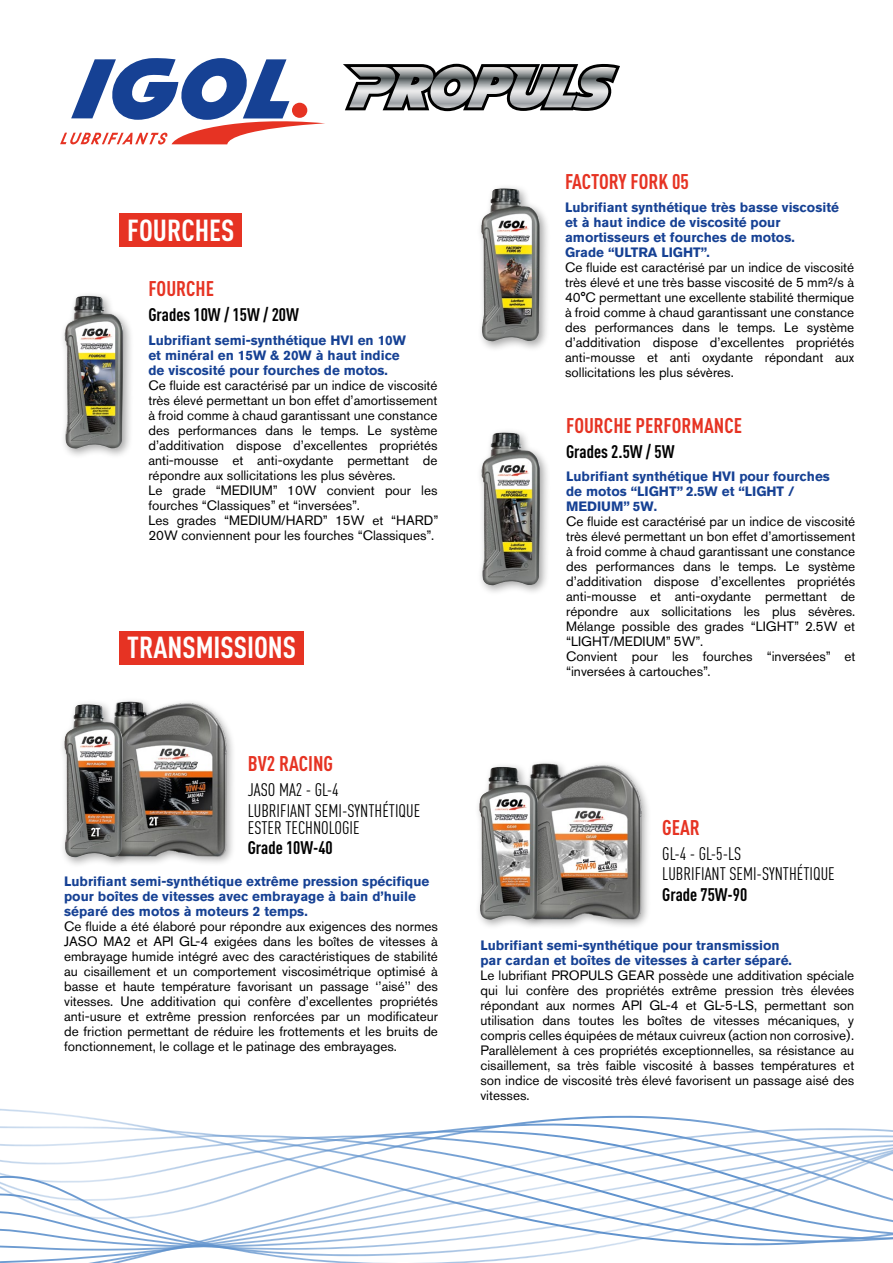
<style>
.page{position:relative;width:893px;height:1263px;background:#fff}
.page>*{position:absolute;margin:0;border:0;box-sizing:border-box;transform-origin:0 0}
.t1{font:700 30px "DIN Cond";color:#fff}
.t2{font:700 21px "DIN Cond";color:#e63323}
.t3{font:18px/20.7px "DIN Cond";color:#000}
.t4{font:700 18px "DIN Cond";color:#000}
.t5{font:13.5px/15px "Akzidenz Grotesk BQ";color:#000;text-align:justify}
.t6{font:700 13.5px/15px "Akzidenz Grotesk BQ";color:#164194}
</style>
<div class="page">
<svg style="left:0;top:1144px;width:39px;height:119px"></svg>
<svg style="left:39px;top:1122px;width:854px;height:141px"></svg>
<svg style="left:60px;top:58px;width:265px;height:86px"></svg>
<div style="left:119px;top:214px;width:123px;height:33px;background:#e63323"></div>
<div style="left:119px;top:631px;width:184px;height:34px;background:#e63323"></div>
<div style="left:477px;top:427px;width:74px;height:169px;background:#000;opacity:.35"></div>
<img style="left:481px;top:432px;width:59px;height:153px">
<div style="left:60px;top:291px;width:74px;height:168px;background:#000;opacity:.35"></div>
<img style="left:65px;top:296px;width:58px;height:153px">
<div style="left:476px;top:183px;width:75px;height:169px;background:#000;opacity:.35"></div>
<img style="left:481px;top:188px;width:59px;height:153px">
<div style="left:107px;top:697px;width:129px;height:170px;background:#000;opacity:.35"></div>
<img style="left:107px;top:697px;width:125px;height:161px">
<div style="left:522px;top:759px;width:129px;height:170px;background:#000;opacity:.35"></div>
<img style="left:522px;top:759px;width:125px;height:162px">
<div style="left:59px;top:700px;width:75px;height:168px;background:#000;opacity:.35"></div>
<img style="left:64px;top:704px;width:59px;height:153px">
<div style="left:474px;top:761px;width:75px;height:169px;background:#000;opacity:.35"></div>
<img style="left:479px;top:767px;width:59px;height:153px">
<svg style="left:343px;top:64px;width:277px;height:47px"></svg>
<h1 class="t1" style="left:127px;top:212px;width:109px">FOURCHES</h1>
<h2 class="t2" style="left:148px;top:276px;width:67px">FOURCHE</h2>
<h3 class="t4" style="left:148px;top:304px;width:152px">Grades 10W / 15W / 20W</h3>
<p class="t6" style="left:148px;top:332px;width:259px">Lubrifiant semi-synthétique HVI en 10W et minéral en 15W &amp; 20W à haut indice de viscosité pour fourches de motos.</p>
<p class="t5" style="left:148px;top:377px;width:291px;text-align:left">Ce fluide est caractérisé par un indice de viscosité très élevé permettant un bon effet d’amortissement à froid comme à chaud garantissant une constance des performances dans le temps. Le système d’additivation dispose d’excellentes propriétés anti-mousse et anti-oxydante permettant de répondre aux sollicitations les plus sévères.<br>Le grade “MEDIUM” 10W convient pour les fourches “Classiques” et “inversées”.<br>Les grades “MEDIUM/HARD” 15W et “HARD” 20W conviennent pour les fourches “Classiques”.</p>
<h1 class="t1" style="left:127px;top:629px;width:170px">TRANSMISSIONS</h1>
<h2 class="t2" style="left:248px;top:751px;width:87px">BV2 RACING</h2>
<h3 class="t3" style="left:248px;top:779px;width:174px">JASO MA2 - GL-4<br>LUBRIFIANT SEMI-SYNTHÉTIQUE</h3>
<h3 class="t3" style="left:248px;top:817px;width:113px">ESTER TECHNOLOGIE</h3>
<h3 class="t4" style="left:248px;top:837px;width:87px">Grade 10W-40</h3>
<p class="t6" style="left:64px;top:874px;width:367px">Lubrifiant semi-synthétique extrême pression spécifique pour boîtes de vitesses avec embrayage à bain d’huile séparé des motos à moteurs 2 temps.</p>
<p class="t5" style="left:64px;top:919px;width:375px">Ce fluide a été élaboré pour répondre aux exigences des normes JASO MA2 et API GL-4 exigées dans les boîtes de vitesses à embrayage humide intégré avec des caractéristiques de stabilité au cisaillement et un comportement viscosimétrique optimisé à basse et haute température favorisant un passage ‘’aisé’’ des vitesses. Une additivation qui confère d’excellentes propriétés anti-usure et extrême pression renforcées par un modificateur de friction permettant de réduire les frottements et les bruits de fonctionnement, le collage et le patinage des embrayages.</p>
<h2 class="t2" style="left:565px;top:169px;width:125px">FACTORY FORK 05</h2>
<p class="t6" style="left:565px;top:200px;width:275px">Lubrifiant synthétique très basse viscosité et à haut indice de viscosité pour amortisseurs et fourches de motos.<br>Grade “ULTRA LIGHT”.</p>
<p class="t5" style="left:565px;top:260px;width:291px">Ce fluide est caractérisé par un indice de viscosité très élevé et une très basse viscosité de 5 mm²/s à 40°C permettant une excellente stabilité thermique à froid comme à chaud garantissant une constance des performances dans le temps. Le système d’additivation dispose d’excellentes propriétés anti-mousse et anti oxydante répondant aux sollicitations les plus sévères.</p>
<h2 class="t2" style="left:566px;top:413px;width:177px">FOURCHE PERFORMANCE</h2>
<h3 class="t4" style="left:566px;top:440px;width:110px">Grades 2.5W / 5W</h3>
<p class="t6" style="left:566px;top:469px;width:265px">Lubrifiant synthétique HVI pour fourches de motos “LIGHT” 2.5W et “LIGHT /<br>MEDIUM” 5W.</p>
<p class="t5" style="left:566px;top:514px;width:291px;text-align:left">Ce fluide est caractérisé par un indice de viscosité très élevé permettant un bon effet d’amortissement à froid comme à chaud garantissant une constance des performances dans le temps. Le système d’additivation dispose d’excellentes propriétés anti-mousse et anti-oxydante permettant de répondre aux sollicitations les plus sévères.<br>Mélange possible des grades “LIGHT” 2.5W et “LIGHT/MEDIUM” 5W”.<br>Convient pour les fourches “inversées” et “inversées à cartouches”.</p>
<h2 class="t2" style="left:662px;top:814px;width:39px">GEAR</h2>
<h3 class="t3" style="left:662px;top:843px;width:174px">GL-4 - GL-5-LS<br>LUBRIFIANT SEMI-SYNTHÉTIQUE</h3>
<h3 class="t4" style="left:662px;top:884px;width:87px">Grade 75W-90</h3>
<p class="t6" style="left:480px;top:938px;width:313px">Lubrifiant semi-synthétique pour transmission par cardan et boîtes de vitesses à carter séparé.</p>
<p class="t5" style="left:480px;top:967px;width:375px">Le lubrifiant PROPULS GEAR possède une additivation spéciale qui lui confère des propriétés extrême pression très élevées répondant aux normes API GL-4 et GL-5-LS, permettant son utilisation dans toutes les boîtes de vitesses mécaniques, y compris celles équipées de métaux cuivreux (action non corrosive).<br>Parallèlement à ces propriétés exceptionnelles, sa résistance au cisaillement, sa très faible viscosité à basses températures et son indice de viscosité très élevé favorisent un passage aisé des vitesses.</p>
</div>
